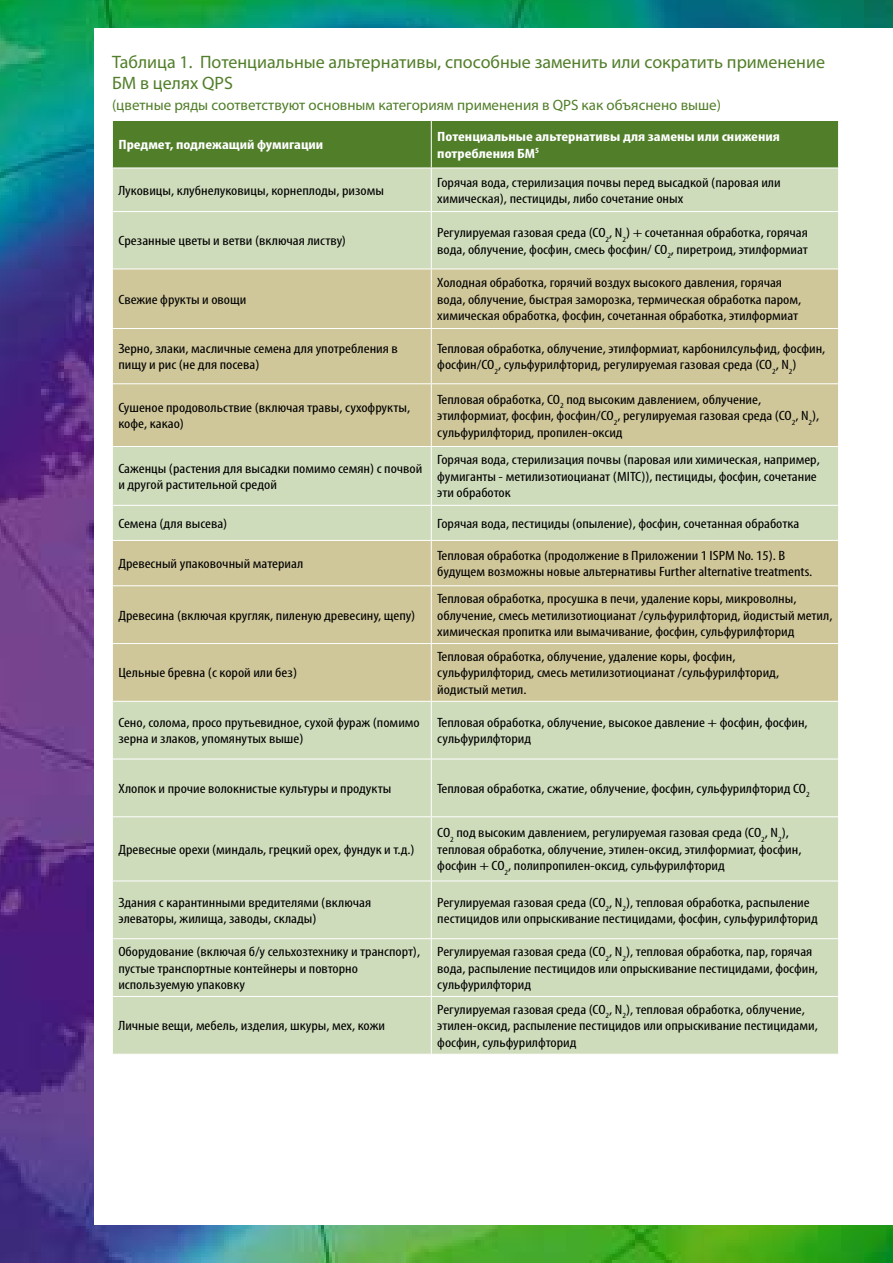
<style>
.page{position:relative;width:893px;height:1263px;background:#fff}
.page>*{position:absolute;margin:0;border:0;box-sizing:border-box;transform-origin:0 0}
.t1{font:18px/21px "Myriad Pro";color:#517e29}
.t2{font:15px "Myriad Pro";color:#517e29}
.t3{font:condensed 13.5px/16.5px "Myriad Pro";color:#000;scale:1.2 1}
.t4{font:700 condensed 13.5px/16.5px "Myriad Pro";color:#fff;scale:1.2 1}
</style>
<div class="page">
<img style="left:0;top:0;width:893px;height:1262px">
<div style="left:95px;top:28px;width:798px;height:1197px;background:#fff"></div>
<div style="left:113px;top:121px;width:725px;height:47px;background:#517e29"></div>
<div style="left:113px;top:169px;width:725px;height:885px;background:#cfdcbc"></div>
<svg style="left:113px;top:270px;width:725px;height:431px;background:#cfcba1"></svg>
<hr style="left:431px;top:121px;width:1px;height:47px;background:#fff">
<hr style="left:112px;top:211px;width:319px;height:1px;background:#fff">
<hr style="left:112px;top:269px;width:319px;height:1px;background:#fff">
<hr style="left:112px;top:328px;width:319px;height:1px;background:#fff">
<hr style="left:112px;top:383px;width:319px;height:1px;background:#fff">
<hr style="left:112px;top:446px;width:319px;height:1px;background:#fff">
<hr style="left:112px;top:505px;width:319px;height:1px;background:#fff">
<hr style="left:112px;top:540px;width:319px;height:1px;background:#fff">
<hr style="left:112px;top:585px;width:319px;height:1px;background:#fff">
<hr style="left:112px;top:643px;width:319px;height:1px;background:#fff">
<hr style="left:112px;top:701px;width:319px;height:1px;background:#fff">
<hr style="left:112px;top:759px;width:319px;height:1px;background:#fff">
<hr style="left:112px;top:816px;width:319px;height:1px;background:#fff">
<hr style="left:112px;top:880px;width:319px;height:1px;background:#fff">
<hr style="left:112px;top:938px;width:319px;height:1px;background:#fff">
<hr style="left:112px;top:996px;width:319px;height:1px;background:#fff">
<hr style="left:431px;top:168px;width:1px;height:43px;background:#fff">
<hr style="left:431px;top:211px;width:408px;height:1px;background:#fff">
<hr style="left:431px;top:212px;width:1px;height:57px;background:#fff">
<hr style="left:431px;top:269px;width:408px;height:1px;background:#fff">
<hr style="left:431px;top:269px;width:1px;height:59px;background:#fff">
<hr style="left:431px;top:328px;width:408px;height:1px;background:#fff">
<hr style="left:431px;top:329px;width:1px;height:54px;background:#fff">
<hr style="left:431px;top:383px;width:408px;height:1px;background:#fff">
<hr style="left:431px;top:384px;width:1px;height:62px;background:#fff">
<hr style="left:431px;top:446px;width:408px;height:1px;background:#fff">
<hr style="left:431px;top:447px;width:1px;height:58px;background:#fff">
<hr style="left:431px;top:505px;width:408px;height:1px;background:#fff">
<hr style="left:431px;top:506px;width:1px;height:34px;background:#fff">
<hr style="left:431px;top:540px;width:408px;height:1px;background:#fff">
<hr style="left:431px;top:541px;width:1px;height:44px;background:#fff">
<hr style="left:431px;top:585px;width:408px;height:1px;background:#fff">
<hr style="left:431px;top:586px;width:1px;height:57px;background:#fff">
<hr style="left:431px;top:643px;width:408px;height:1px;background:#fff">
<hr style="left:431px;top:644px;width:1px;height:57px;background:#fff">
<hr style="left:431px;top:701px;width:408px;height:1px;background:#fff">
<hr style="left:431px;top:702px;width:1px;height:57px;background:#fff">
<hr style="left:431px;top:759px;width:408px;height:1px;background:#fff">
<hr style="left:431px;top:759px;width:1px;height:57px;background:#fff">
<hr style="left:431px;top:816px;width:408px;height:1px;background:#fff">
<hr style="left:431px;top:817px;width:1px;height:63px;background:#fff">
<hr style="left:431px;top:880px;width:408px;height:1px;background:#fff">
<hr style="left:431px;top:881px;width:1px;height:57px;background:#fff">
<hr style="left:431px;top:938px;width:408px;height:1px;background:#fff">
<hr style="left:431px;top:939px;width:1px;height:57px;background:#fff">
<hr style="left:431px;top:996px;width:408px;height:1px;background:#fff">
<hr style="left:431px;top:997px;width:1px;height:57px;background:#fff">
<h1 class="t1" style="left:112px;top:51px;width:714px">Taблица 1. Потенциальные альтернативы, способные заменить или сократить применение<br>БМ в целях QPS</h1>
<p class="t2" style="left:112px;top:95px;width:610px">(цветные ряды соответствуют основным категориям применения в QPS как объяснено выше)</p>
<p class="t4" style="left:118px;top:136px;width:172px">Предмет, подлежащий фумигации</p>
<p class="t4" style="left:437px;top:128px;width:287px">Потенциальные альтернативы для замены или снижения потребления БМ<sup>5</sup></p>
<p class="t3" style="left:118px;top:182px;width:223px">Луковицы, клубнелуковицы, корнеплоды, ризомы</p>
<p class="t3" style="left:437px;top:174px;width:288px">Горячая вода, стерилизация почвы перед высадкой (паровая или химическая), пестициды, либо сочетание оных</p>
<p class="t3" style="left:118px;top:232px;width:191px">Срезанные цветы и ветви (включая листву)</p>
<p class="t3" style="left:437px;top:224px;width:310px">Регулируемая газовая среда (CO<sub>2</sub>, N<sub>2</sub>) + сочетанная обработка, горячая вода, облучение, фосфин, смесь фосфин/ CO<sub>2</sub>, пиретроид, этилформиат</p>
<p class="t3" style="left:118px;top:291px;width:108px">Свежие фрукты и овощи</p>
<p class="t3" style="left:437px;top:274px;width:305px">Холодная обработка, горячий воздух высокого давления, горячая вода, облучение, быстрая заморозка, термическая обработка паром, химическая обработка, фосфин, сочетанная обpаботка, этилформиат</p>
<p class="t3" style="left:118px;top:340px;width:234px">Зерно, злаки, масличные семена для употребления в пищу и рис (не для посева)</p>
<p class="t3" style="left:437px;top:340px;width:325px">Тепловая обработка, облучение, этилформиат, карбонилсульфид, фосфин, фосфин/CO<sub>2</sub>, сульфурилфторид, регулируемая газовая среда (CO<sub>2</sub>, N<sub>2</sub>)</p>
<p class="t3" style="left:118px;top:399px;width:245px">Сушеное продовольствие (включая травы, сухофрукты, кофе, какао)</p>
<p class="t3" style="left:437px;top:391px;width:320px">Тепловая обработка, CO<sub>2</sub> под высоким давлением, облучение, этилформиат, фосфин, фосфин/CO<sub>2</sub>, регулируемая газовая среда (CO<sub>2</sub>, N<sub>2</sub>), сульфурилфторид, пропилен-оксид</p>
<p class="t3" style="left:118px;top:460px;width:255px">Саженцы (растения для высадки помимо семян) с почвой и другой растительной средой</p>
<p class="t3" style="left:437px;top:452px;width:320px">Горячая вода, стерилизация почвы (паровая или химическая, например, фумиганты - метилизотиоцианат (MITC)), пестициды, фосфин, сочетание эти обработок</p>
<p class="t3" style="left:118px;top:515px;width:92px">Семена (для высева)</p>
<p class="t3" style="left:437px;top:515px;width:303px">Горячая вода, пестициды (опыление), фосфин, сочетанная обработка</p>
<p class="t3" style="left:118px;top:555px;width:156px">Древесный упаковочный материал</p>
<p class="t3" style="left:437px;top:547px;width:314px">Тепловая обработка (продолжение в Приложении 1 ISPM No. 15). В будущем возможны новые альтернативы Further alternative treatments.</p>
<p class="t3" style="left:118px;top:607px;width:249px">Древесина (включая кругляк, пиленую древесину, щепу)</p>
<p class="t3" style="left:437px;top:590px;width:331px">Тепловая обработка, просушка в печи, удаление коры, микроволны, облучение, смесь метилизотиоцианат /сульфурилфторид, йодистый метил, химическая пропитка или вымачивание, фосфин, сульфурилфторид</p>
<p class="t3" style="left:118px;top:665px;width:150px">Цельные бревна (с корой или без)</p>
<p class="t3" style="left:437px;top:648px;width:286px">Тепловая обработка, облучение, удаление коры, фосфин, сульфурилфторид, смесь метилизотиоцианат /сульфурилфторид, йодистый метил.</p>
<p class="t3" style="left:118px;top:714px;width:253px">Сено, солома, просо прутьевидное, сухой фураж (помимо зерна и злаков, упомянутых выше)</p>
<p class="t3" style="left:437px;top:714px;width:310px">Тепловая обработка, облучение, высокое давление + фосфин, фосфин, сульфурилфторид</p>
<p class="t3" style="left:118px;top:780px;width:229px">Хлопок и прочие волокнистые культуры и продукты</p>
<p class="t3" style="left:437px;top:780px;width:312px">Тепловая обработка, сжатие, облучение, фосфин, сульфурилфторид CO<sub>2</sub></p>
<p class="t3" style="left:118px;top:841px;width:248px">Древесные орехи (миндаль, грецкий орех, фундук и т.д.)</p>
<p class="t3" style="left:437px;top:824px;width:305px">CO<sub>2</sub> под высоким давлением, регулируемая газовая среда (CO<sub>2</sub>, N<sub>2</sub>), тепловая обработка, облучение, этилен-оксид, этилформиат, фосфин, фосфин + CO<sub>2</sub>, полипропилен-оксид, сульфурилфторид</p>
<p class="t3" style="left:118px;top:894px;width:212px">Здания с карантинными вредителями (включая элеваторы, жилища, заводы, склады)</p>
<p class="t3" style="left:437px;top:894px;width:319px">Регулируемая газовая среда (CO<sub>2</sub>, N<sub>2</sub>), тепловая обработка, распыление пестицидов или опрыскивание пестицидами, фосфин, сульфурилфторид</p>
<p class="t3" style="left:118px;top:943px;width:253px">Оборудование (включая б/у сельхозтехнику и транспорт), пустые транспортные контейнеры и повторно используемую упаковку</p>
<p class="t3" style="left:437px;top:943px;width:319px">Регулируемая газовая среда (CO<sub>2</sub>, N<sub>2</sub>), тепловая обработка, пар, горячая вода, распыление пестицидов или опрыскивание пестицидами, фосфин, сульфурилфторид</p>
<p class="t3" style="left:118px;top:1017px;width:224px">Личные вещи, мебель, изделия, шкуры, мех, кожи</p>
<p class="t3" style="left:437px;top:1001px;width:319px">Регулируемая газовая среда (CO<sub>2</sub>, N<sub>2</sub>), тепловая обработка, облучение, этилен-оксид, распыление пестицидов или опрыскивание пестицидами, фосфин, сульфурилфторид</p>
</div>
